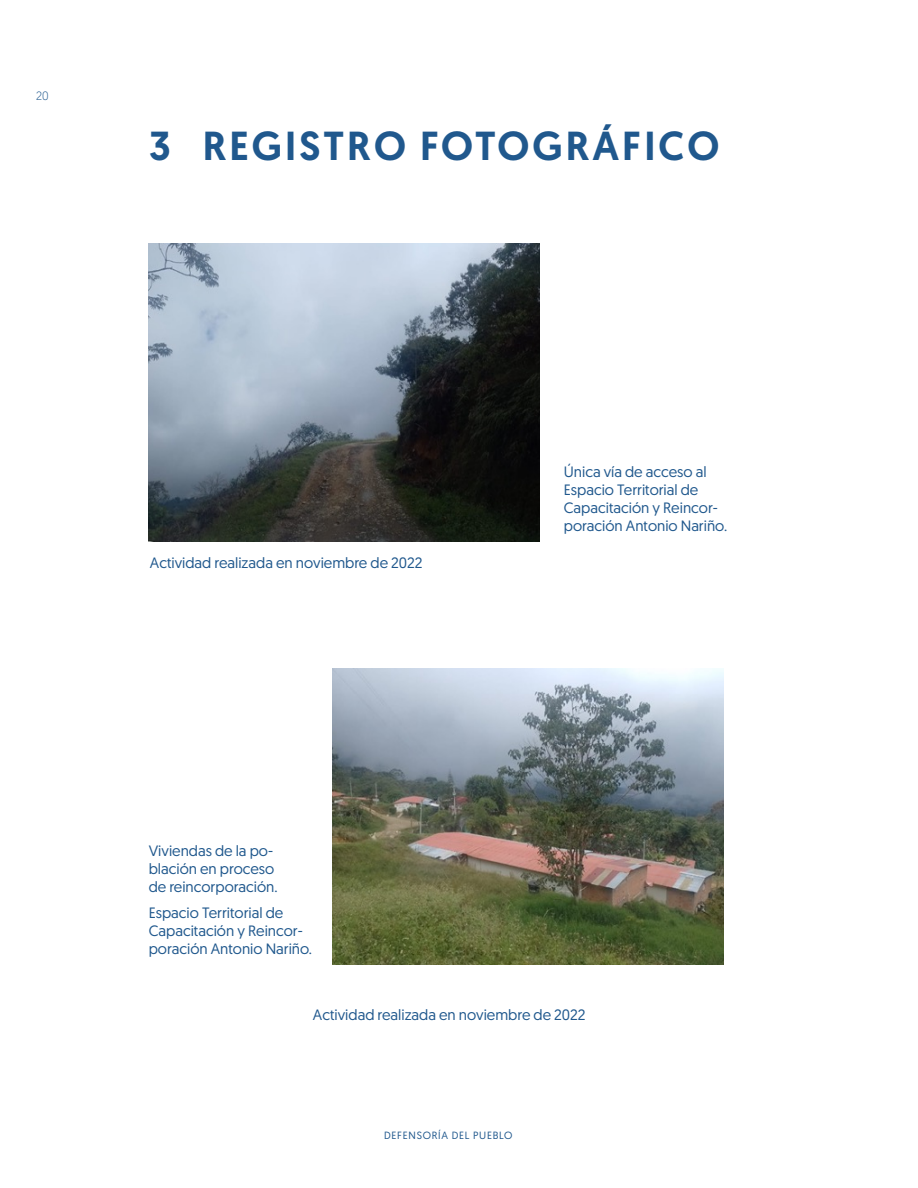
<style>
.page{position:relative;width:918px;height:1188px;background:#fff}
.page>*{position:absolute;margin:0;border:0;box-sizing:border-box;transform-origin:0 0}
.t1{font:500 40.5px "Geomanist";letter-spacing:.075em;color:#20588d}
.t2{font:15px/18px "Geomanist";color:#20588d}
.t3{font:300 12px "Geomanist";color:#20588d}
.t4{font:10.5px "Geomanist";letter-spacing:.07em;color:#20588d}
</style>
<div class="page">
<img style="left:149px;top:243px;width:390px;height:298px">
<img style="left:333px;top:669px;width:391px;height:296px">
<p class="t3" style="left:36px;top:88px;width:14px">20</p>
<h1 class="t1" style="left:149px;top:119px;width:572px">3 REGISTRO FOTOGRÁFICO</h1>
<p class="t2" style="left:150px;top:553px;width:274px">Actividad realizada en noviembre de 2022</p>
<p class="t2" style="left:149px;top:841px;width:131px">Viviendas de la po&shy;blación en proceso de reincorporación.</p>
<p class="t2" style="left:149px;top:904px;width:165px">Espacio Territorial de<br>Capacitación y Reincor&shy;poración Antonio Nariño.</p>
<p class="t2" style="left:564px;top:462px;width:165px">Única vía de acceso al<br>Espacio Territorial de<br>Capacitación y Reincor&shy;poración Antonio Nariño.</p>
<p class="t2" style="left:313px;top:1005px;width:274px">Actividad realizada en noviembre de 2022</p>
<p class="t4" style="left:384px;top:1128px;width:130px">DEFENSORÍA DEL PUEBLO</p>
</div>
